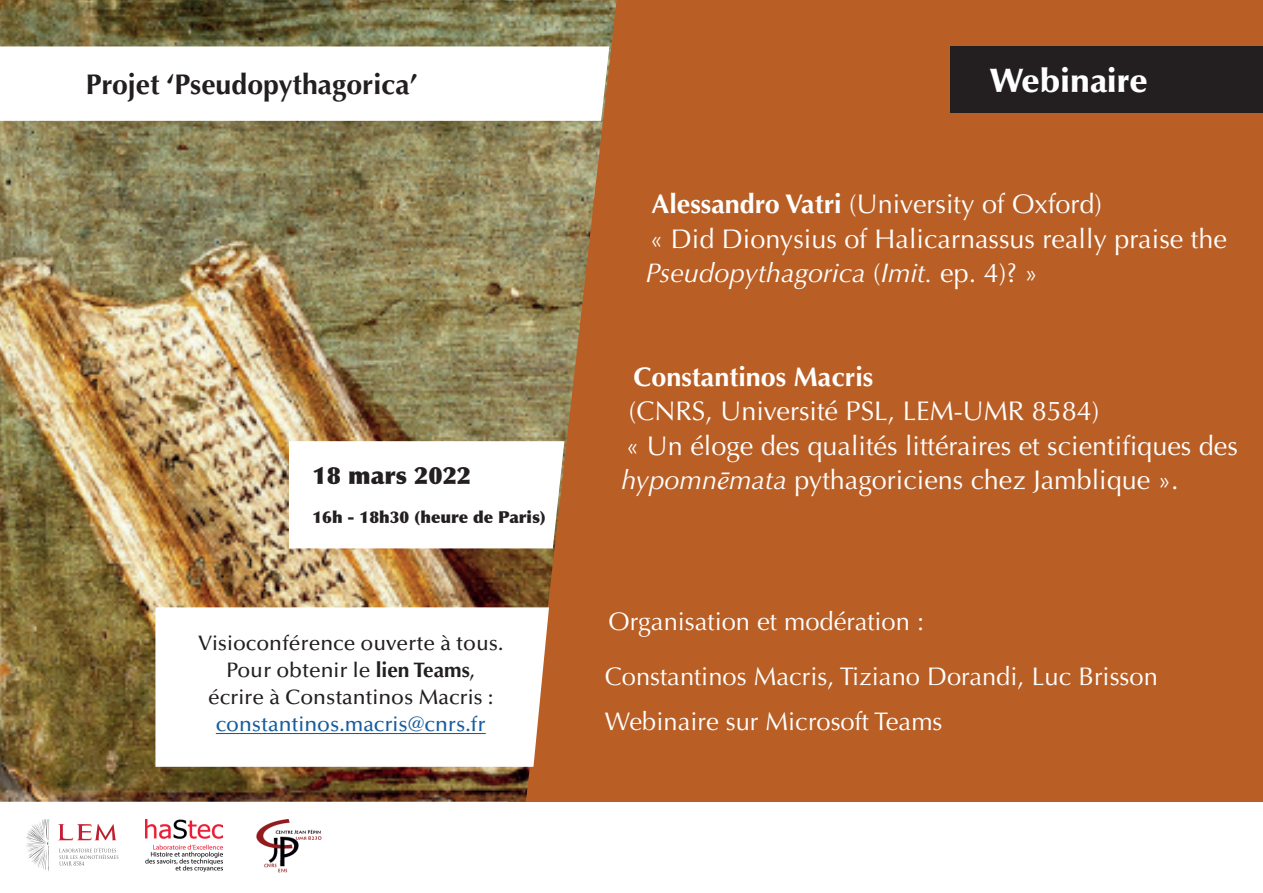
<style>
.page{position:relative;width:1263px;height:893px;background:#fff}
.page>*{position:absolute;margin:0;border:0;box-sizing:border-box;transform-origin:0 0}
.t1{font:900 33.6px "Optima LT Std";color:#fff}
.t2{font:700 28.5px "Optima LT Std";color:#231f20}
.t3{font:27px/34.5px "Optima LT Std";color:#fff}
.t4{font:700 27px "Optima LT Std";color:#fff}
.t5{font:25.5px/45.5px "Optima LT Std";color:#fff}
.t6{font:900 24px "Optima LT Std";color:#231f20}
.t7{font:500 21px/27px "Optima LT Std";color:#231f20;text-align:center}
.t8{font:500 21px "Optima LT Std";color:#175d9e}
.t9{font:900 16.5px "Optima LT Std";color:#231f20}
.s1{font-weight:700}
.s2{font-style:italic}
.s3{font-family:"Times New Roman";font-style:italic}
</style>
<div class="page">
<div style="left:508px;top:0;width:755px;height:802px;background:#b95f26"></div>
<img style="left:0;top:0;width:617px;height:802px">
<svg style="left:0;top:46px;width:609px;height:75px"></svg>
<svg style="left:58px;top:824px;width:58px;height:16px"></svg>
<svg style="left:59px;top:848px;width:59px;height:18px"></svg>
<svg style="left:26px;top:819px;width:23px;height:51px"></svg>
<img style="left:146px;top:819px;width:76px;height:53px">
<svg style="left:155px;top:607px;width:394px;height:160px"></svg>
<hr style="left:216px;top:733px;width:270px;height:1px;background:#175d9e">
<img style="left:256px;top:819px;width:66px;height:54px">
<svg style="left:289px;top:441px;width:275px;height:107px"></svg>
<div style="left:951px;top:46px;width:312px;height:67px;background:#231f20"></div>
<p class="t2" style="left:86px;top:68px;width:333px">Projet ‘Pseudopythagorica’</p>
<p class="t6" style="left:312px;top:460px;width:160px">18 mars 2022</p>
<p class="t9" style="left:312px;top:507px;width:235px">16h - 18h30 (heure de Paris)</p>
<p class="t7" style="left:198px;top:630px;width:307px">Visioconférence ouverte à tous.<br>Pour obtenir le <span class="s1">lien Teams</span>, écrire à Constantinos Macris :</p>
<p class="t8" style="left:216px;top:713px;width:271px">constantinos.macris@cnrs.fr</p>
<p class="t1" style="left:990px;top:61px;width:160px">Webinaire</p>
<p class="t3" style="left:645px;top:187px;width:583px"><span class="s1">Alessandro Vatri</span> (University of Oxford)<br>« Did Dionysius of Halicarnassus really praise the<br><span class="s2">Pseudopythagorica</span> (<span class="s2">Imit.</span> ep. 4)? »</p>
<p class="t4" style="left:633px;top:361px;width:242px">Constantinos Macris</p>
<p class="t3" style="left:621px;top:394px;width:618px">(CNRS, Université PSL, LEM-UMR 8584)<br>« Un éloge des qualités littéraires et scientifiques des <span class="s2">hypomn</span><span class="s3">ē</span><span class="s2">mata</span> pythagoriciens chez Jamblique ».</p>
<p class="t5" style="left:608px;top:599px;width:317px">Organisation et modération :</p>
<p class="t5" style="left:605px;top:654px;width:554px">Constantinos Macris, Tiziano Dorandi, Luc Brisson<br>Webinaire sur Microsoft Teams</p>
</div>
